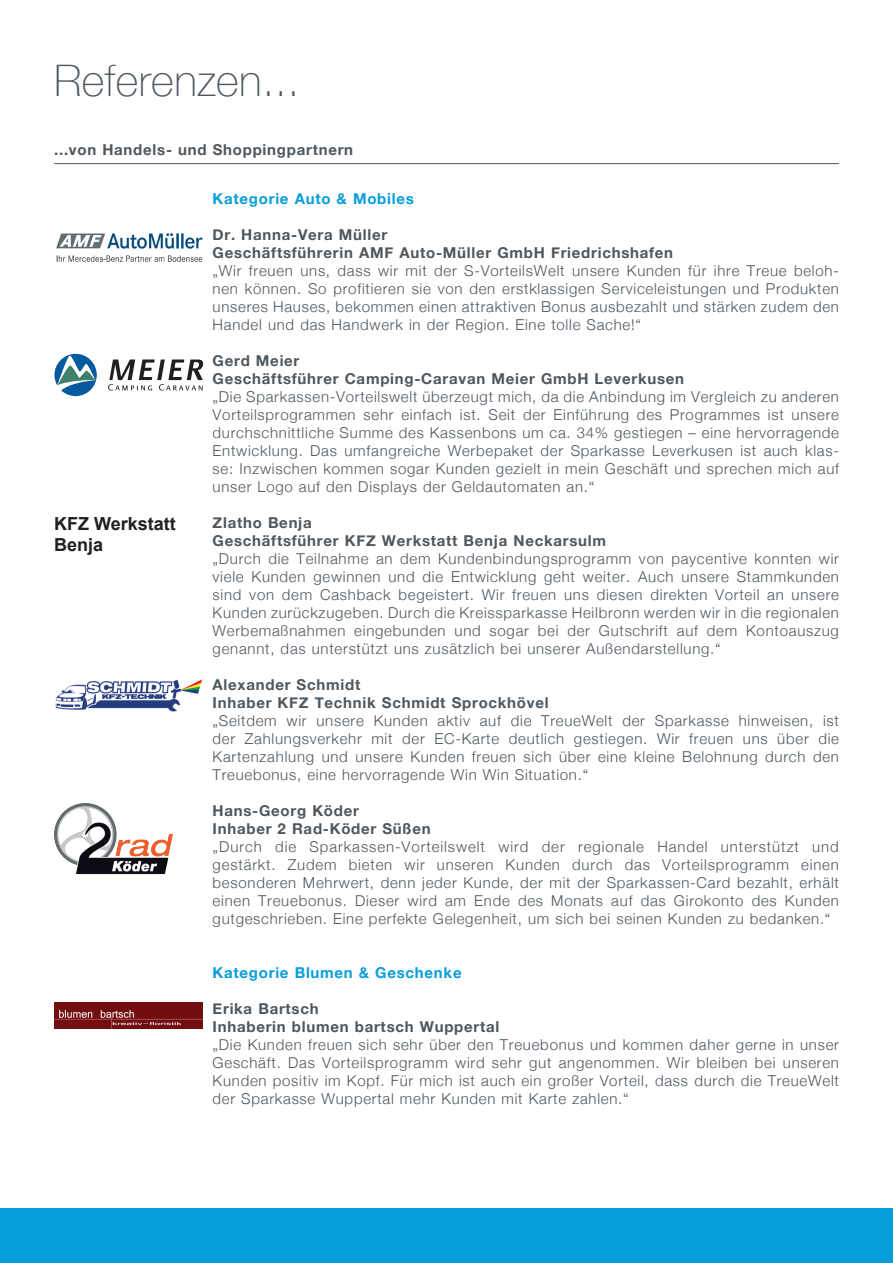
<style>
.page{position:relative;width:893px;height:1263px;background:#fff}
.page>*{position:absolute;margin:0;border:0;box-sizing:border-box;transform-origin:0 0}
.t1{font:100 43.5px "Helvetica Neue";letter-spacing:.01em;color:#4e575e}
.t2{font:700 18px/21.6px "Arial";color:#231f20}
.t3{font:300 15px/18px "Helvetica Neue";letter-spacing:.05em;color:#4e575e;text-align:justify}
.t4{font:700 15px/18px "Helvetica Neue";letter-spacing:.05em;color:#4e575e}
.t5{font:700 15px "Helvetica Neue";letter-spacing:.05em;color:#069edb}
</style>
<div class="page">
<hr style="left:54px;top:163px;width:785px;height:1px;background:#4e575e">
<div style="left:0;top:1209px;width:893px;height:54px;background:#069edb"></div>
<img style="left:56px;top:233px;width:147px;height:29px">
<svg style="left:54px;top:354px;width:43px;height:42px"></svg>
<svg style="left:108px;top:359px;width:95px;height:31px"></svg>
<img style="left:54px;top:1002px;width:149px;height:27px">
<img style="left:55px;top:679px;width:148px;height:33px">
<img style="left:54px;top:804px;width:119px;height:71px">
<h1 class="t1" style="left:54px;top:48px;width:247px">Referenzen...</h1>
<p class="t4" style="left:54px;top:141px;width:300px">...von Handels- und Shoppingpartnern</p>
<p class="t5" style="left:213px;top:187px;width:203px">Kategorie Auto &amp; Mobiles</p>
<p class="t4" style="left:213px;top:226px;width:462px">Dr. Hanna-Vera Müller<br>Geschäftsführerin AMF Auto-Müller GmbH Friedrichshafen</p>
<p class="t3" style="left:213px;top:260px;width:628px">„Wir freuen uns, dass wir mit der S-VorteilsWelt unsere Kunden für ihre Treue beloh&shy;nen können. So profitieren sie von den erstklassigen Serviceleistungen und Produkten unseres Hauses, bekommen einen attraktiven Bonus ausbezahlt und stärken zudem den Handel und das Handwerk in der Region. Eine tolle Sache!“</p>
<p class="t4" style="left:213px;top:352px;width:473px">Gerd Meier<br>Geschäftsführer Camping-Caravan Meier GmbH Leverkusen</p>
<p class="t3" style="left:213px;top:386px;width:628px">„Die Sparkassen-Vorteilswelt überzeugt mich, da die Anbindung im Vergleich zu anderen Vorteilsprogrammen sehr einfach ist. Seit der Einführung des Programmes ist unsere durchschnittliche Summe des Kassenbons um ca. 34% gestiegen – eine hervorragende Entwicklung. Das umfangreiche Werbepaket der Sparkasse Leverkusen ist auch klas&shy;se: Inzwischen kommen sogar Kunden gezielt in mein Geschäft und sprechen mich auf unser Logo auf den Displays der Geldautomaten an.“</p>
<p class="t4" style="left:213px;top:514px;width:395px">Zlatho Benja<br>Geschäftsführer KFZ Werkstatt Benja Neckarsulm</p>
<p class="t3" style="left:213px;top:548px;width:628px">„Durch die Teilnahme an dem Kundenbindungsprogramm von paycentive konnten wir viele Kunden gewinnen und die Entwicklung geht weiter. Auch unsere Stammkunden sind von dem Cashback begeistert. Wir freuen uns diesen direkten Vorteil an unsere Kunden zurückzugeben. Durch die Kreissparkasse Heilbronn werden wir in die regionalen Werbemaßnahmen eingebunden und sogar bei der Gutschrift auf dem Kontoauszug genannt, das unterstützt uns zusätzlich bei unserer Außendarstellung.“</p>
<p class="t4" style="left:213px;top:676px;width:337px">Alexander Schmidt<br>Inhaber KFZ Technik Schmidt Sprockhövel</p>
<p class="t3" style="left:213px;top:710px;width:628px">„Seitdem wir unsere Kunden aktiv auf die TreueWelt der Sparkasse hinweisen, ist der Zahlungsverkehr mit der EC-Karte deutlich gestiegen. Wir freuen uns über die Kartenzahlung und unsere Kunden freuen sich über eine kleine Belohnung durch den Treuebonus, eine hervorragende Win Win Situation.“</p>
<p class="t4" style="left:213px;top:802px;width:220px">Hans-Georg Köder<br>Inhaber 2 Rad-Köder Süßen</p>
<p class="t3" style="left:213px;top:836px;width:628px">„Durch die Sparkassen-Vorteilswelt wird der regionale Handel unterstützt und gestärkt. Zudem bieten wir unseren Kunden durch das Vorteilsprogramm einen besonderen Mehrwert, denn jeder Kunde, der mit der Sparkassen-Card bezahlt, erhält einen Treuebonus. Dieser wird am Ende des Monats auf das Girokonto des Kunden gutgeschrieben. Eine perfekte Gelegenheit, um sich bei seinen Kunden zu bedanken.“</p>
<p class="t5" style="left:213px;top:961px;width:250px">Kategorie Blumen &amp; Geschenke</p>
<p class="t4" style="left:213px;top:1000px;width:288px">Erika Bartsch<br>Inhaberin blumen bartsch Wuppertal</p>
<p class="t3" style="left:213px;top:1034px;width:628px">„Die Kunden freuen sich sehr über den Treuebonus und kommen daher gerne in unser Geschäft. Das Vorteilsprogramm wird sehr gut angenommen. Wir bleiben bei unseren Kunden positiv im Kopf. Für mich ist auch ein großer Vorteil, dass durch die TreueWelt der Sparkasse Wuppertal mehr Kunden mit Karte zahlen.“</p>
<p class="t2" style="left:54px;top:513px;width:123px">KFZ Werkstatt<br>Benja</p>
</div>
